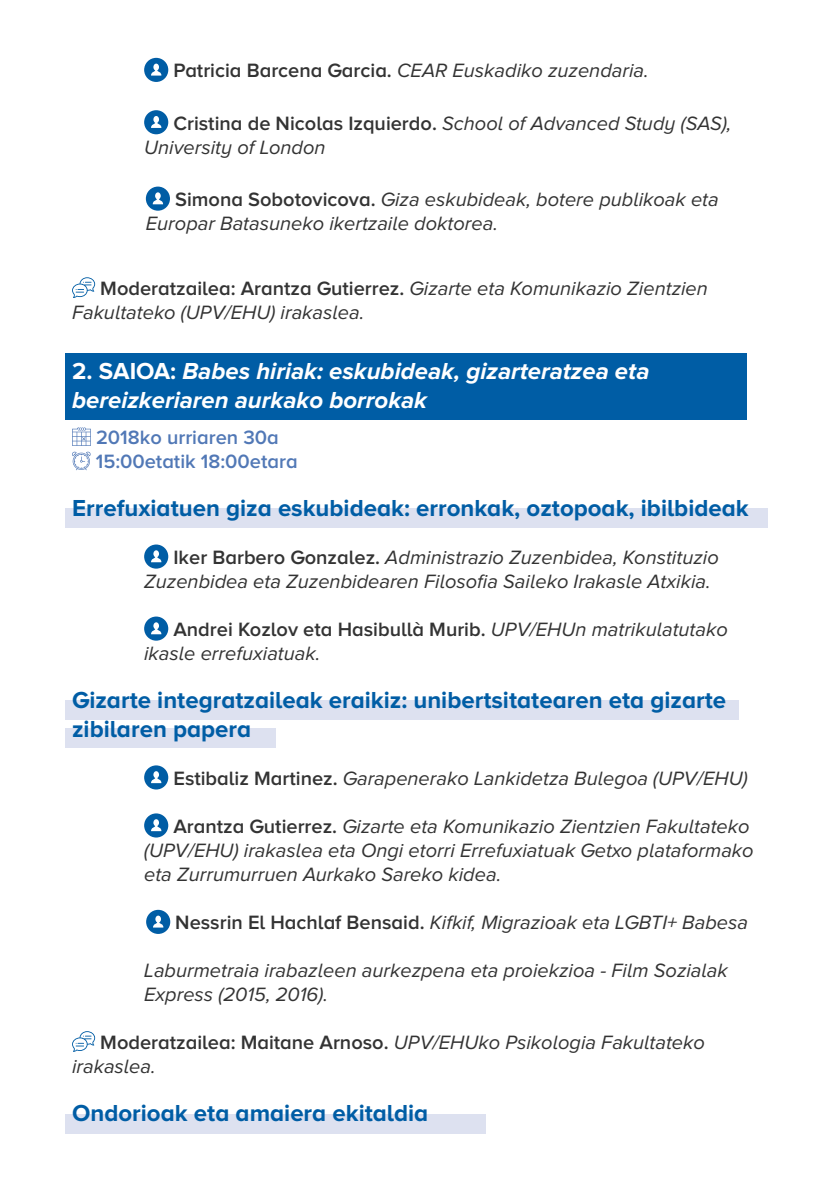
<style>
.page{position:relative;width:840px;height:1191px;background:#fff}
.page>*{position:absolute;margin:0;border:0;box-sizing:border-box;transform-origin:0 0}
.t1{font:700 24px/28.8px "Proxima Nova A";color:#005da5}
.t2{font:italic 700 24px/28.8px "Proxima Nova A";color:#fff}
.t3{font:italic 20px/24px "Proxima Nova A";color:#333}
.t4{font:600 20px/24px "Proxima Nova A";color:#5178b6}
.s1{font-weight:600;font-style:normal}
.s2{font-style:normal}
</style>
<div class="page">
<div style="left:65px;top:353px;width:681px;height:35px;background:#005da5"></div>
<div style="left:65px;top:385px;width:681px;height:34px;background:#005da5"></div>
<div style="left:65px;top:509px;width:702px;height:19px;background:#dde1f0"></div>
<div style="left:65px;top:700px;width:673px;height:19px;background:#dde1f0"></div>
<div style="left:65px;top:1113px;width:420px;height:20px;background:#dde1f0"></div>
<div style="left:65px;top:729px;width:211px;height:19px;background:#dde1f0"></div>
<svg style="left:144px;top:58px;width:24px;height:24px"></svg>
<svg style="left:144px;top:110px;width:24px;height:24px"></svg>
<svg style="left:146px;top:187px;width:24px;height:24px"></svg>
<svg style="left:72px;top:277px;width:23px;height:21px"></svg>
<svg style="left:72px;top:427px;width:19px;height:43px"></svg>
<svg style="left:144px;top:544px;width:24px;height:24px"></svg>
<svg style="left:144px;top:616px;width:24px;height:24px"></svg>
<svg style="left:144px;top:765px;width:24px;height:24px"></svg>
<svg style="left:144px;top:813px;width:24px;height:24px"></svg>
<svg style="left:72px;top:1031px;width:23px;height:20px"></svg>
<svg style="left:146px;top:909px;width:24px;height:25px"></svg>
<p class="t3" style="left:173px;top:58px;width:476px"><span class="s1">Patricia Barcena Garcia.</span> CEAR Euskadiko zuzendaria.</p>
<p class="t3" style="left:144px;top:111px;width:588px;text-indent:29px"><span class="s1">Cristina de Nicolas Izquierdo.</span> School of Advanced Study (SAS),<br>University of London</p>
<p class="t3" style="left:146px;top:187px;width:574px;text-indent:29px"><span class="s1">Simona Sobotovicova.</span> Giza eskubideak, botere publikoak eta<br>Europar Batasuneko ikertzaile doktorea.</p>
<p class="t3" style="left:72px;top:276px;width:637px;text-indent:28px"><span class="s1">Moderatzailea: Arantza Gutierrez.</span> Gizarte eta Komunikazio Zientzien<br>Fakultateko (UPV/EHU) irakaslea.</p>
<p class="t2" style="left:72px;top:356px;width:578px"><span class="s2">2. SAIOA:</span> Babes hiriak: eskubideak, gizarteratzea eta bereizkeriaren aurkako borrokak</p>
<p class="t4" style="left:96px;top:425px;width:203px">2018ko urriaren 30a<br>15:00etatik 18:00etara</p>
<p class="t1" style="left:72px;top:493px;width:677px">Errefuxiatuen giza eskubideak: erronkak, oztopoak, ibilbideak</p>
<p class="t3" style="left:144px;top:545px;width:575px;text-indent:29px"><span class="s1">Iker Barbero Gonzalez.</span> Administrazio Zuzenbidea, Konstituzio<br>Zuzenbidea eta Zuzenbidearen Filosofia Saileko Irakasle Atxikia.</p>
<p class="t3" style="left:144px;top:617px;width:585px;text-indent:29px"><span class="s1">Andrei Kozlov eta Hasibullà Murib.</span> UPV/EHUn matrikulatutako ikasle errefuxiatuak.</p>
<p class="t1" style="left:72px;top:685px;width:655px">Gizarte integratzaileak eraikiz: unibertsitatearen eta gizarte zibilaren papera</p>
<p class="t3" style="left:173px;top:766px;width:575px"><span class="s1">Estibaliz Martinez.</span> Garapenerako Lankidetza Bulegoa (UPV/EHU)</p>
<p class="t3" style="left:144px;top:814px;width:610px;text-indent:29px"><span class="s1">Arantza Gutierrez.</span> Gizarte eta Komunikazio Zientzien Fakultateko (UPV/EHU) irakaslea eta Ongi etorri Errefuxiatuak Getxo plataformako eta Zurrumurruen Aurkako Sareko kidea.</p>
<p class="t3" style="left:175px;top:910px;width:574px"><span class="s1">Nessrin El Hachlaf Bensaid.</span> Kifkif, Migrazioak eta LGBTI+ Babesa</p>
<p class="t3" style="left:144px;top:958px;width:584px">Laburmetraia irabazleen aurkezpena eta proiekzioa - Film Sozialak<br>Express (2015, 2016).</p>
<p class="t3" style="left:72px;top:1030px;width:634px;text-indent:28px"><span class="s1">Moderatzailea: Maitane Arnoso.</span> UPV/EHUko Psikologia Fakultateko irakaslea.</p>
<p class="t1" style="left:72px;top:1098px;width:357px">Ondorioak eta amaiera ekitaldia</p>
</div>
